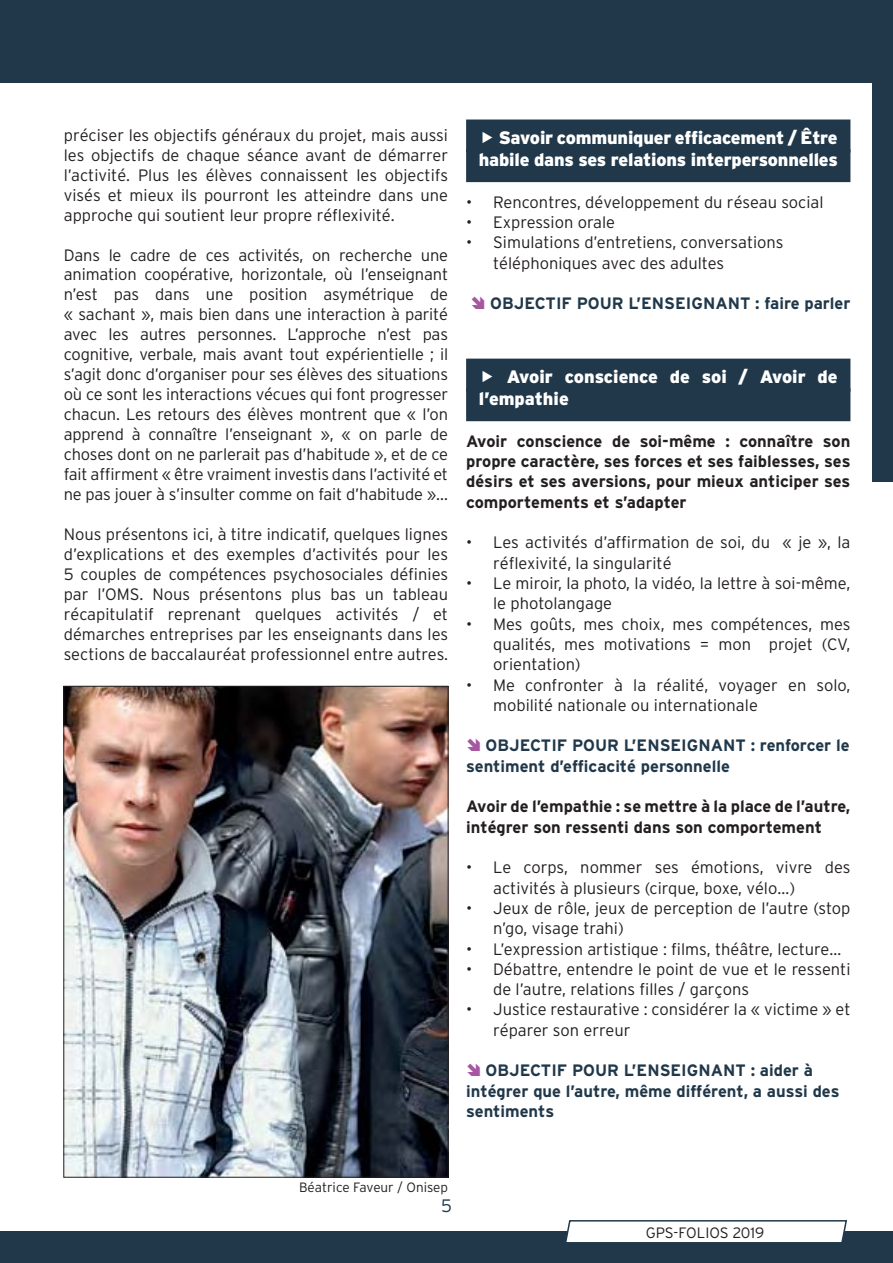
<style>
.page{position:relative;width:893px;height:1263px;background:#fff}
.page>*{position:absolute;margin:0;border:0;box-sizing:border-box;transform-origin:0 0}
.t1{font:900 18px/22px "Interstate";letter-spacing:-.01em;color:#fff;text-align:right}
.t2{font:300 18px "Interstate";color:#20384a}
.t3{font:300 16.5px/20px "Interstate";color:#231f20}
.t4{font:700 16.5px/20.2px "Interstate";color:#231f20;text-align:justify}
.t5{font:700 16.5px/20.2px "Interstate";color:#20384a}
.t6{font:300 15px "Interstate";color:#231f20}
.t7{font:300 13.5px "Interstate";color:#231f20}
</style>
<div class="page">
<div style="left:0;top:0;width:893px;height:83px;background:#20384a"></div>
<div style="left:0;top:1231px;width:893px;height:32px;background:#20384a"></div>
<svg style="left:566px;top:1220px;width:281px;height:22px"></svg>
<div style="left:466px;top:120px;width:384px;height:33px;background:#20384a"></div>
<div style="left:466px;top:149px;width:384px;height:33px;background:#20384a"></div>
<div style="left:466px;top:359px;width:384px;height:33px;background:#20384a"></div>
<div style="left:466px;top:388px;width:384px;height:33px;background:#20384a"></div>
<div style="left:873px;top:0;width:20px;height:481px;background:#20384a"></div>
<img style="left:66px;top:688px;width:380px;height:487px">
<p class="t3" style="left:64px;top:126px;width:386px;text-align:justify">préciser les objectifs généraux du projet, mais aussi les objectifs de chaque séance avant de démarrer l’activité. Plus les élèves connaissent les objectifs visés et mieux ils pourront les atteindre dans une approche qui soutient leur propre réflexivité.</p>
<p class="t3" style="left:64px;top:246px;width:386px;text-align:justify">Dans le cadre de ces activités, on recherche une animation coopérative, horizontale, où l’enseignant n’est pas dans une position asymétrique de « sachant », mais bien dans une interaction à parité avec les autres personnes. L’approche n’est pas cognitive, verbale, mais avant tout expérientielle ; il s’agit donc d’organiser pour ses élèves des situations où ce sont les interactions vécues qui font progresser chacun. Les retours des élèves montrent que « l’on apprend à connaître l’enseignant », « on parle de choses dont on ne parlerait pas d’habitude », et de ce fait affirment « être vraiment investis dans l’activité et ne pas jouer à s’insulter comme on fait d’habitude »…</p>
<p class="t3" style="left:64px;top:525px;width:386px;text-align:justify">Nous présentons ici, à titre indicatif, quelques lignes d’explications et des exemples d’activités pour les 5 couples de compétences psychosociales définies par l’OMS. Nous présentons plus bas un tableau récapitulatif reprenant quelques activités / et démarches entreprises par les enseignants dans les sections de baccalauréat professionnel entre autres.</p>
<p class="t1" style="left:479px;top:128px;width:360px">Savoir communiquer efficacement / Être habile dans ses relations interpersonnelles</p>
<p class="t3" style="left:466px;top:193px;width:359px">• Rencontres, développement du réseau social</p>
<p class="t3" style="left:466px;top:214px;width:151px">• Expression orale</p>
<p class="t3" style="left:493px;top:234px;width:292px;text-indent:-27px">• Simulations d’entretiens, conversations téléphoniques avec des adultes</p>
<p class="t5" style="left:490px;top:295px;width:362px">OBJECTIF POUR L’ENSEIGNANT : faire parler</p>
<p class="t1" style="left:479px;top:367px;width:360px;text-align:left;text-indent:28px">Avoir conscience de soi / Avoir de l’empathie</p>
<p class="t4" style="left:466px;top:432px;width:386px">Avoir conscience de soi-même : connaître son propre caractère, ses forces et ses faiblesses, ses désirs et ses aversions, pour mieux anticiper ses comportements et s’adapter</p>
<p class="t3" style="left:493px;top:534px;width:359px;text-indent:-27px">• Les activités d’affirmation de soi, du « je », la réflexivité, la singularité</p>
<p class="t3" style="left:493px;top:574px;width:359px;text-indent:-27px">• Le miroir, la photo, la vidéo, la lettre à soi-même, le photolangage</p>
<p class="t3" style="left:493px;top:615px;width:359px;text-align:justify;text-indent:-27px">• Mes goûts, mes choix, mes compétences, mes qualités, mes motivations = mon projet (CV, orientation)</p>
<p class="t3" style="left:493px;top:676px;width:359px;text-indent:-27px">• Me confronter à la réalité, voyager en solo, mobilité nationale ou internationale</p>
<p class="t5" style="left:466px;top:737px;width:385px;text-indent:19px">OBJECTIF POUR L’ENSEIGNANT : renforcer le sentiment d’efficacité personnelle</p>
<p class="t4" style="left:466px;top:798px;width:386px">Avoir de l’empathie : se mettre à la place de l’autre, intégrer son ressenti dans son comportement</p>
<p class="t3" style="left:493px;top:859px;width:359px;text-indent:-27px">• Le corps, nommer ses émotions, vivre des activités à plusieurs (cirque, boxe, vélo…)</p>
<p class="t3" style="left:493px;top:899px;width:359px;text-indent:-27px">• Jeux de rôle, jeux de perception de l’autre (stop n’go, visage trahi)</p>
<p class="t3" style="left:466px;top:940px;width:377px">• L’expression artistique : films, théâtre, lecture…</p>
<p class="t3" style="left:493px;top:960px;width:359px;text-indent:-27px">• Débattre, entendre le point de vue et le ressenti de l’autre, relations filles / garçons</p>
<p class="t3" style="left:493px;top:1001px;width:359px;text-indent:-27px">• Justice restaurative : considérer la « victime » et réparer son erreur</p>
<p class="t5" style="left:466px;top:1062px;width:375px;text-indent:19px">OBJECTIF POUR L’ENSEIGNANT : aider à intégrer que l’autre, même différent, a aussi des sentiments</p>
<p class="t7" style="left:299px;top:1182px;width:151px">Béatrice Faveur / Onisep</p>
<p class="t2" style="left:441px;top:1199px;width:12px">5</p>
<p class="t6" style="left:646px;top:1227px;width:120px">GPS-FOLIOS 2019</p>
</div>
